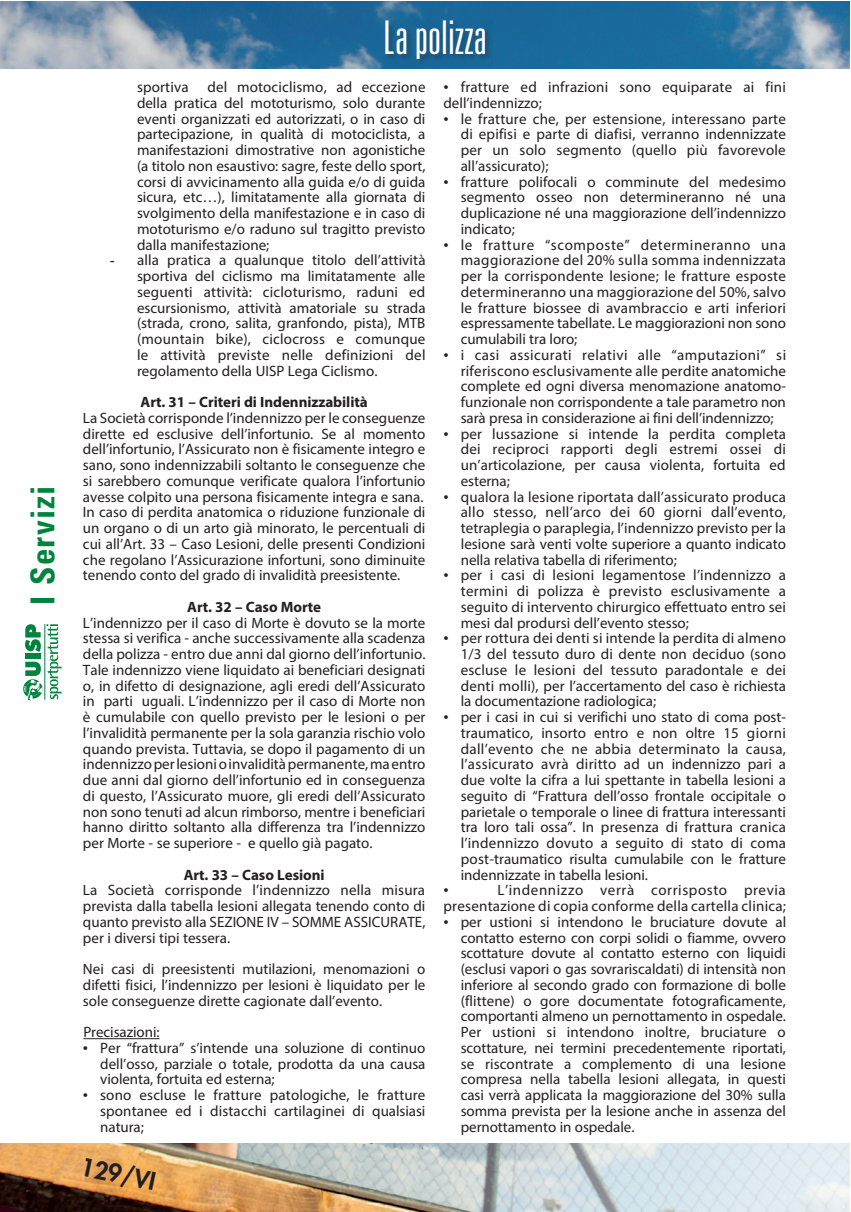
<style>
.page{position:relative;width:851px;height:1212px;background:#fff}
.page>*{position:absolute;margin:0;border:0;box-sizing:border-box;transform-origin:0 0}
.t1{font:300 ultra-condensed 46.5px "Univers LT Std";color:#fff}
.t2{font:700 condensed 33px "Univers LT Std";letter-spacing:.04em;color:#00843d}
.t3{font:800 24px "Futura Std";color:#231f20}
.t4{font:15px/15.8px "Myriad Pro";color:#231f20;text-align:justify}
.t5{font:700 15px "Myriad Pro";letter-spacing:-.005em;color:#231f20}
.t6{font:15px "Times New Roman";color:#231f20}
.s1{font-family:"Times New Roman"}
</style>
<div class="page">
<img style="left:0;top:1px;width:849px;height:67px">
<img style="left:0;top:1144px;width:849px;height:68px">
<div style="left:384px;top:20px;width:108px;height:47px;background:#231f20;opacity:.4"></div>
<svg style="left:24px;top:624px;width:38px;height:77px"></svg>
<hr style="left:83px;top:1038px;width:76px;height:1px;background:#231f20">
<h2 class="t2" style="left:22px;top:605px;width:121px;rotate:-90deg">I Servizi</h2>
<h1 class="t1" style="left:383px;top:14px;width:105px">La polizza</h1>
<p class="t4" style="left:137px;top:79px;width:290px;text-indent:71px">del motociclismo, ad eccezione della pratica del mototurismo, solo durante eventi organizzati ed autorizzati, o in caso di partecipazione, in qualità di motociclista, a manifestazioni dimostrative non agonistiche (a titolo non esaustivo: sagre, feste dello sport, corsi di avvicinamento alla guida e/o di guida sicura, etc…), limitatamente alla giornata di svolgimento della manifestazione e in caso di mototurismo e/o raduno sul tragitto previsto dalla manifestazione;</p>
<p class="t4" style="left:137px;top:79px;width:53px">sportiva</p>
<p class="t6" style="left:110px;top:252px;width:6px">--</p>
<p class="t4" style="left:137px;top:252px;width:290px">alla pratica a qualunque titolo dell’attività sportiva del ciclismo ma limitatamente alle seguenti attività: cicloturismo, raduni ed escursionismo, attività amatoriale su strada (strada, crono, salita, granfondo, pista), MTB (mountain bike), ciclocross e comunque le attività previste nelle definizioni del regolamento della UISP Lega Ciclismo.</p>
<p class="t5" style="left:141px;top:392px;width:228px">Art. 31 – Criteri di Indennizzabilità</p>
<p class="t4" style="left:83px;top:410px;width:344px;text-align:left">La Società corrisponde l’indennizzo per le conseguenze dirette ed esclusive dell’infortunio. Se al momento dell’infortunio, l’Assicurato non è fisicamente integro e sano, sono indennizzabili soltanto le conseguenze che si sarebbero comunque verificate qualora l’infortunio avesse colpito una persona fisicamente integra e sana.<br>In caso di perdita anatomica o riduzione funzionale di un organo o di un arto già minorato, le percentuali di cui all’Art. 33 – Caso Lesioni, delle presenti Condizioni che regolano l’Assicurazione infortuni, sono diminuite tenendo conto del grado di invalidità preesistente.</p>
<p class="t5" style="left:187px;top:597px;width:135px">Art. 32 – Caso Morte</p>
<p class="t4" style="left:83px;top:614px;width:344px">L’indennizzo per il caso di Morte è dovuto se la morte stessa si verifica - anche successivamente alla scadenza della polizza - entro due anni dal giorno dell’infortunio.<br>Tale indennizzo viene liquidato ai beneficiari designati o, in difetto di designazione, agli eredi dell’Assicurato in parti uguali. L’indennizzo per il caso di Morte non è cumulabile con quello previsto per le lesioni o per l’invalidità permanente per la sola garanzia rischio volo quando prevista. Tuttavia, se dopo il pagamento di un indennizzo per lesioni o invalidità permanente, ma entro due anni dal giorno dell’infortunio ed in conseguenza di questo, l’Assicurato muore, gli eredi dell’Assicurato non sono tenuti ad alcun rimborso, mentre i beneficiari hanno diritto soltanto alla differenza tra l’indennizzo per Morte - se superiore - e quello già pagato.</p>
<p class="t5" style="left:184px;top:865px;width:142px">Art. 33 – Caso Lesioni</p>
<p class="t4" style="left:83px;top:882px;width:344px">La Società corrisponde l’indennizzo nella misura prevista dalla tabella lesioni allegata tenendo conto di quanto previsto alla SEZIONE IV – SOMME ASSICURATE, per i diversi tipi tessera.</p>
<p class="t4" style="left:83px;top:961px;width:344px">Nei casi di preesistenti mutilazioni, menomazioni o difetti fisici, l’indennizzo per lesioni è liquidato per le sole conseguenze dirette cagionate dall’evento.</p>
<p class="t4" style="left:83px;top:1024px;width:78px">Precisazioni:</p>
<p class="t4" style="left:100px;top:1040px;width:327px;text-indent:-17px"><span class="s1">•</span> Per “frattura” s’intende una soluzione di continuo dell’osso, parziale o totale, prodotta da una causa violenta, fortuita ed esterna;</p>
<p class="t4" style="left:100px;top:1087px;width:327px;text-indent:-17px"><span class="s1">•</span> sono escluse le fratture patologiche, le fratture spontanee ed i distacchi cartilaginei di qualsiasi natura;</p>
<h3 class="t3" style="left:84px;top:1151px;width:77px;rotate:12deg">129/VI</h3>
<p class="t4" style="left:443px;top:79px;width:344px"><span class="s1">•</span> fratture ed infrazioni sono equiparate ai fini dell’indennizzo;</p>
<p class="t4" style="left:460px;top:110px;width:327px;text-indent:-17px"><span class="s1">•</span> le fratture che, per estensione, interessano parte di epifisi e parte di diafisi, verranno indennizzate per un solo segmento (quello più favorevole all’assicurato);</p>
<p class="t4" style="left:460px;top:173px;width:327px;text-indent:-17px"><span class="s1">•</span> fratture polifocali o comminute del medesimo segmento osseo non determineranno né una duplicazione né una maggiorazione dell’indennizzo indicato;</p>
<p class="t4" style="left:460px;top:236px;width:327px;text-indent:-17px"><span class="s1">•</span> le fratture “scomposte” determineranno una maggiorazione del 20% sulla somma indennizzata per la corrispondente lesione; le fratture esposte determineranno una maggiorazione del 50%, salvo le fratture biossee di avambraccio e arti inferiori espressamente tabellate. Le maggiorazioni non sono cumulabili tra loro;</p>
<p class="t4" style="left:460px;top:347px;width:327px;text-indent:-17px"><span class="s1">•</span> i casi assicurati relativi alle “amputazioni” si riferiscono esclusivamente alle perdite anatomiche complete ed ogni diversa menomazione anatomo&shy;funzionale non corrispondente a tale parametro non sarà presa in considerazione ai fini dell’indennizzo;</p>
<p class="t4" style="left:460px;top:425px;width:327px;text-indent:-17px"><span class="s1">•</span> per lussazione si intende la perdita completa dei reciproci rapporti degli estremi ossei di un’articolazione, per causa violenta, fortuita ed esterna;</p>
<p class="t4" style="left:460px;top:488px;width:327px;text-indent:-17px"><span class="s1">•</span> qualora la lesione riportata dall’assicurato produca allo stesso, nell’arco dei 60 giorni dall’evento, tetraplegia o paraplegia, l’indennizzo previsto per la lesione sarà venti volte superiore a quanto indicato nella relativa tabella di riferimento;</p>
<p class="t4" style="left:460px;top:567px;width:327px;text-indent:-17px"><span class="s1">•</span> per i casi di lesioni legamentose l’indennizzo a termini di polizza è previsto esclusivamente a seguito di intervento chirurgico effettuato entro sei mesi dal prodursi dell’evento stesso;</p>
<p class="t4" style="left:460px;top:630px;width:327px;text-indent:-17px"><span class="s1">•</span> per rottura dei denti si intende la perdita di almeno 1/3 del tessuto duro di dente non deciduo (sono escluse le lesioni del tessuto paradontale e dei denti molli), per l’accertamento del caso è richiesta la documentazione radiologica;</p>
<p class="t4" style="left:460px;top:709px;width:327px;text-indent:-17px"><span class="s1">•</span> per i casi in cui si verifichi uno stato di coma post&shy;traumatico, insorto entro e non oltre 15 giorni dall’evento che ne abbia determinato la causa, l’assicurato avrà diritto ad un indennizzo pari a due volte la cifra a lui spettante in tabella lesioni a seguito di “Frattura dell’osso frontale occipitale o parietale o temporale o linee di frattura interessanti tra loro tali ossa”. In presenza di frattura cranica l’indennizzo dovuto a seguito di stato di coma post-traumatico risulta cumulabile con le fratture indennizzate in tabella lesioni.</p>
<p class="t6" style="left:443px;top:882px;width:7px">•</p>
<p class="t4" style="left:443px;top:882px;width:344px;text-align:right">L’indennizzo verrà corrisposto previa presentazione di copia conforme della cartella clinica;</p>
<p class="t4" style="left:460px;top:914px;width:327px;text-indent:-17px"><span class="s1">•</span> per ustioni si intendono le bruciature dovute al contatto esterno con corpi solidi o fiamme, ovvero scottature dovute al contatto esterno con liquidi (esclusi vapori o gas sovrariscaldati) di intensità non inferiore al secondo grado con formazione di bolle (flittene) o gore documentate fotograficamente, comportanti almeno un pernottamento in ospedale.<br>Per ustioni si intendono inoltre, bruciature o scottature, nei termini precedentemente riportati, se riscontrate a complemento di una lesione compresa nella tabella lesioni allegata, in questi casi verrà applicata la maggiorazione del 30% sulla somma prevista per la lesione anche in assenza del pernottamento in ospedale.</p>
</div>
